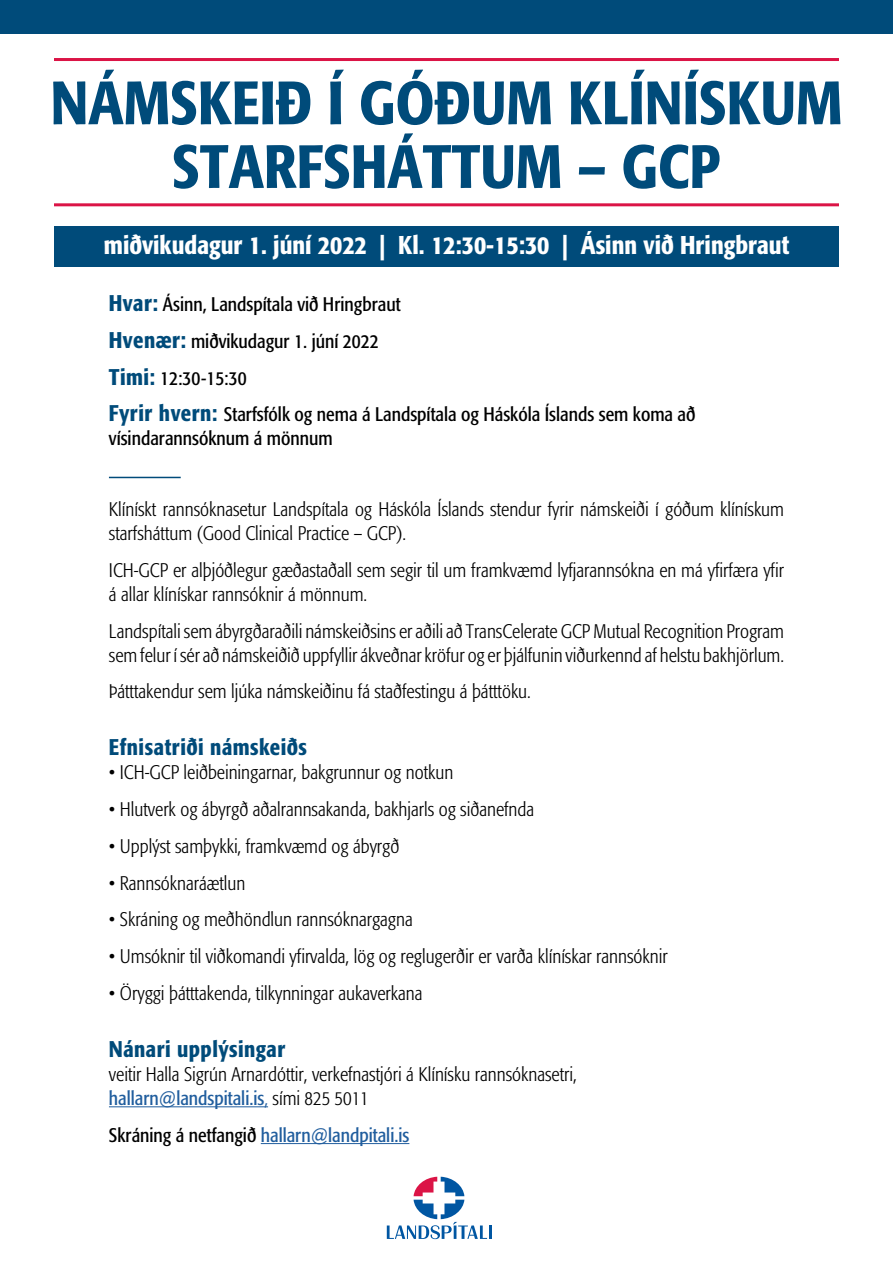
<style>
.page{position:relative;width:893px;height:1263px;background:#fff}
.page>*{position:absolute;margin:0;border:0;box-sizing:border-box;transform-origin:0 0}
.t1{font:500 condensed 60.45px/63.8px "Formata";color:#004b7a;text-align:center}
.t2{font:500 condensed 25.5px "Formata";color:#fff}
.t3{font:500 condensed 22.5px "Formata";letter-spacing:.02em;color:#004b7a}
.t4{font:300 condensed 19.5px/24px "Formata";color:#000}
.t5{font:condensed 19.5px/36.8px "Formata";color:#000}
.t6{font:condensed 19.5px "Formata";color:#215e9e}
.s1{font-weight:500;font-size:22.5px;color:#004b7a}
.s2{font-weight:400;color:#215e9e}
.s3{color:#215e9e}
.s4{color:#000}
</style>
<div class="page">
<hr style="left:489px;top:1225px;width:3px;height:14px;background:#0056a2">
<svg style="left:387px;top:1177px;width:100px;height:62px"></svg>
<div style="left:54px;top:226px;width:785px;height:40px;background:#004b7a"></div>
<hr style="left:54px;top:58px;width:785px;height:3px;background:#db1446">
<hr style="left:54px;top:203px;width:785px;height:3px;background:#db1446">
<div style="left:0;top:0;width:893px;height:33px;background:#004b7a"></div>
<hr style="left:109px;top:1106px;width:159px;height:1px;background:#215e9e">
<hr style="left:261px;top:1143px;width:148px;height:1px;background:#215e9e">
<hr style="left:109px;top:477px;width:72px;height:1px;background:#004b7a">
<h1 class="t1" style="left:51px;top:71px;width:793px">NÁMSKEIÐ Í GÓÐUM KLÍNÍSKUM<br>STARFSHÁTTUM – GCP</h1>
<h2 class="t2" style="left:104px;top:229px;width:687px">miðvikudagur 1. júní 2022 | Kl. 12:30-15:30 | Ásinn við Hringbraut</h2>
<p class="t5" style="left:109px;top:286px;width:588px"><span class="s1">Hvar:</span> Ásinn, Landspítala við Hringbraut<br><span class="s1">Hvenær:</span> miðvikudagur 1. júní 2022<br><span class="s1">Timi:</span> 12:30-15:30<br><span class="s1">Fyrir hvern:</span> Starfsfólk og nema á Landspítala og Háskóla Íslands sem koma að</p>
<p class="t5" style="left:109px;top:420px;width:225px">vísindarannsóknum á mönnum</p>
<p class="t4" style="left:109px;top:497px;width:677px">Klínískt rannsóknasetur Landspítala og Háskóla Íslands stendur fyrir námskeiði í góðum klínískum starfsháttum (Good Clinical Practice – GCP).</p>
<p class="t4" style="left:109px;top:558px;width:677px">ICH-GCP er alþjóðlegur gæðastaðall sem segir til um framkvæmd lyfjarannsókna en má yfirfæra yfir á allar klínískar rannsóknir á mönnum.</p>
<p class="t4" style="left:109px;top:619px;width:677px">Landspítali sem ábyrgðaraðili námskeiðsins er aðili að TransCelerate GCP Mutual Recognition Program sem felur í sér að námskeiðið uppfyllir ákveðnar kröfur og er þjálfunin viðurkennd af helstu bakhjörlum.</p>
<p class="t4" style="left:109px;top:680px;width:423px">Þátttakendur sem ljúka námskeiðinu fá staðfestingu á þátttöku.</p>
<p class="t3" style="left:109px;top:734px;width:200px">Efnisatriði námskeiðs</p>
<p class="t4" style="left:109px;top:761px;width:346px">• ICH-GCP leiðbeiningarnar, bakgrunnur og notkun</p>
<p class="t4" style="left:109px;top:797px;width:427px">• Hlutverk og ábyrgð aðalrannsakanda, bakhjarls og siðanefnda</p>
<p class="t4" style="left:109px;top:834px;width:292px">• Upplýst samþykki, framkvæmd og ábyrgð</p>
<p class="t4" style="left:109px;top:871px;width:138px">• Rannsóknaráætlun</p>
<p class="t4" style="left:109px;top:908px;width:305px">• Skráning og meðhöndlun rannsóknargagna</p>
<p class="t4" style="left:109px;top:944px;width:560px">• Umsóknir til viðkomandi yfirvalda, lög og reglugerðir er varða klínískar rannsóknir</p>
<p class="t4" style="left:109px;top:981px;width:315px">• Öryggi þátttakenda, tilkynningar aukaverkana</p>
<p class="t3" style="left:109px;top:1035px;width:178px">Nánari upplýsingar</p>
<p class="t4" style="left:109px;top:1062px;width:469px">veitir Halla Sigrún Arnardóttir, verkefnastjóri á Klínísku rannsóknasetri, <span class="s2">hallarn@landspitali.is</span><span class="s3">,</span> sími 825 5011</p>
<p class="t6" style="left:109px;top:1123px;width:302px"><span class="s4">Skráning á netfangið</span> hallarn@landpitali.is</p>
</div>
